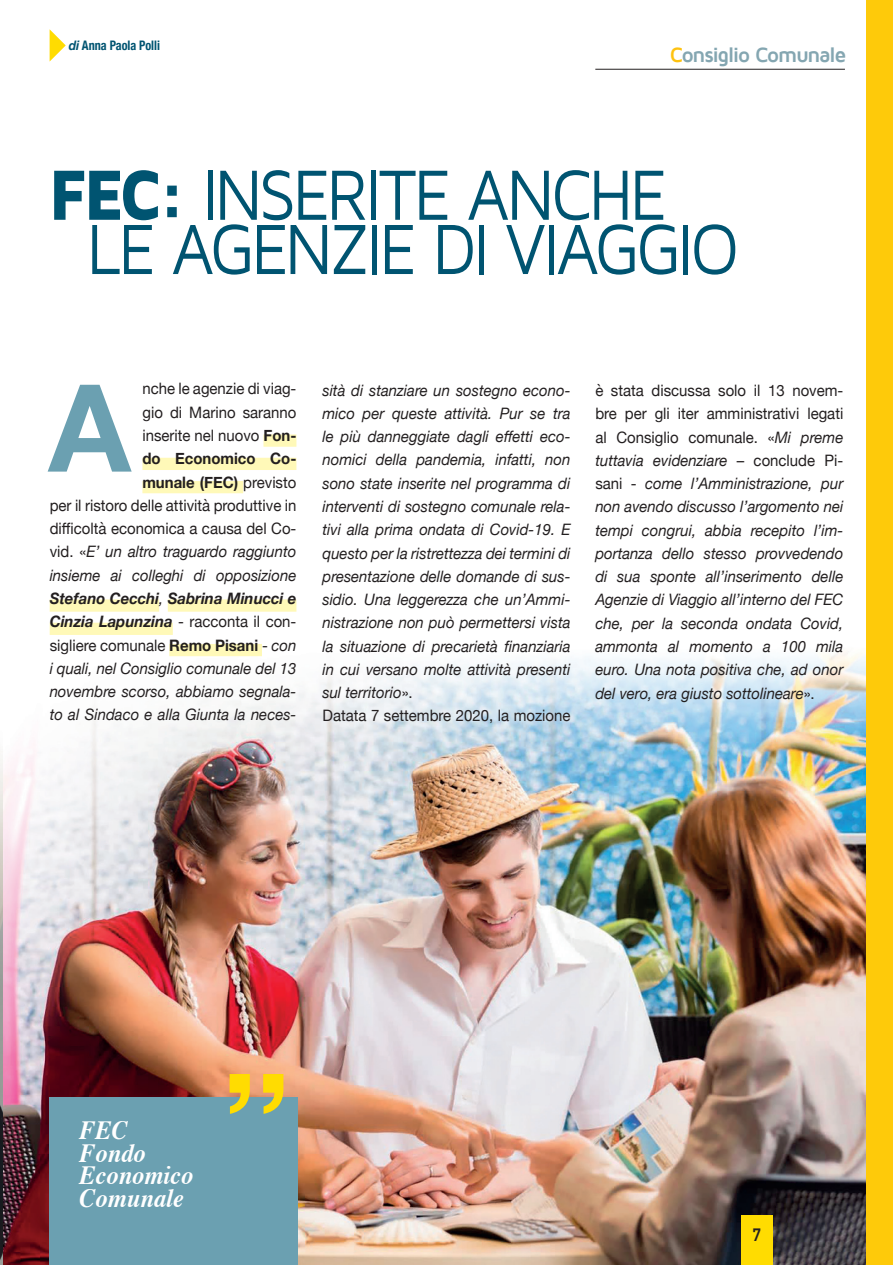
<style>
.page{position:relative;width:893px;height:1265px;background:#fff}
.page>*{position:absolute;margin:0;border:0;box-sizing:border-box;transform-origin:0 0}
.t1{font:700 145.25px "Helvetica";color:#ffdc01}
.t2{font:700 121.62px "Helvetica Neue";color:#6ba0b1}
.t3{font:73.5px/54.2px "Maven Pro";letter-spacing:-.05em;color:#005471;scale:.9 1}
.t4{font:italic 700 26.25px/22.8px "Times";color:#fff;scale:.93 1}
.t5{font:700 21.18px "Maven Pro";letter-spacing:-.065em;color:#84a6b1}
.t6{font:700 17.5px "DIN Alternate";color:#231f20}
.t7{font:italic 15.75px/23.3px "Helvetica Neue";color:#231f20;scale:.95 1}
.t8{font:15.75px/23.3px "Helvetica Neue";color:#231f20;text-align:right;scale:.95 1}
.t9{font:700 condensed 13.12px "Helvetica Neue";color:#005471;scale:.93 1}
.s1{font-style:italic;font-stretch:normal}
.s2{color:#fec210}
.s3{font-weight:900}
.s4{font-weight:700}
.s5{font-style:italic}
.s6{font-weight:700;font-style:italic}
.s7{font-style:normal}
</style>
<div class="page">
<img style="left:2px;top:625px;width:865px;height:640px">
<img style="left:0;top:758px;width:2px;height:507px">
<div style="left:741px;top:1215px;width:31px;height:50px;background:#ffdc01"></div>
<svg style="left:50px;top:29px;width:16px;height:32px"></svg>
<hr style="left:595px;top:69px;width:250px;height:1px;background:#231f20">
<div style="left:867px;top:0;width:26px;height:1265px;background:#feca0a"></div>
<div style="left:263px;top:434px;width:33px;height:13px;background:#fff9b8"></div>
<div style="left:142px;top:458px;width:154px;height:12px;background:#fff9b8"></div>
<div style="left:142px;top:481px;width:101px;height:12px;background:#fff9b8"></div>
<div style="left:50px;top:599px;width:109px;height:13px;background:#fff9b8"></div>
<div style="left:168px;top:599px;width:128px;height:13px;background:#fff9b8"></div>
<div style="left:50px;top:623px;width:123px;height:12px;background:#fff9b8"></div>
<div style="left:169px;top:644px;width:93px;height:12px;background:#fff9b8"></div>
<div style="left:50px;top:1098px;width:248px;height:167px;background:#6ba0b1"></div>
<p class="t9" style="left:69px;top:34px;width:100px"><span class="s1">di</span> Anna Paola Polli</p>
<h3 class="t5" style="left:670px;top:43px;width:178px"><span class="s2">C</span>onsiglio Comunale</h3>
<h3 class="t3" style="left:87px;top:169px;width:727px;text-indent:-38px"><span class="s3">FEC:</span> INSERITE ANCHE<br>LE AGENZIE DI VIAGGIO</h3>
<p class="t8" style="left:50px;top:378px;width:261px">nche le agenzie di viag-<br>gio di Marino saranno<br>inserite nel nuovo <span class="s4">Fon-<br>do Economico Co-<br>munale (FEC)</span> previsto<br>per il ristoro delle attività produttive in difficoltà economica a causa del Co&shy;vid. «<span class="s5">E’ un altro traguardo raggiunto insieme ai colleghi di opposizione<br></span><span class="s6">Stefano Cecchi</span><span class="s5">,</span> <span class="s6">Sabrina Minucci e<br>Cinzia Lapunzina</span> - racconta il con&shy;sigliere comunale <span class="s4">Remo Pisani</span> - <span class="s5">con i quali, nel Consiglio comunale del 13 novembre scorso, abbiamo segnala&shy;to al Sindaco e alla Giunta la neces-</span></p>
<h2 class="t2" style="left:48px;top:333px;width:84px">A</h2>
<p class="t7" style="left:322px;top:379px;width:263px">sità di stanziare un sostegno econo&shy;mico per queste attività. Pur se tra le più danneggiate dagli effetti eco&shy;nomici della pandemia, infatti, non sono state inserite nel programma di interventi di sostegno comunale rela&shy;tivi alla prima ondata di Covid-19. E questo per la ristrettezza dei termini di presentazione delle domande di sus&shy;sidio. Una leggerezza che un’Ammi&shy;nistrazione non può permettersi vista la situazione di precarietà finanziaria in cui versano molte attività presenti sul territorio<span class="s7">».<br>Datata 7 settembre 2020, la mozione</span></p>
<p class="t7" style="left:595px;top:380px;width:263px;text-align:justify"><span class="s7">è stata discussa solo il 13 novem&shy;bre per gli iter amministrativi legati al Consiglio comunale. «</span>Mi preme tuttavia evidenziare <span class="s7">– conclude Pi&shy;sani -</span> come l’Amministrazione, pur non avendo discusso l’argomento nei tempi congrui, abbia recepito l’im&shy;portanza dello stesso provvedendo di sua sponte all’inserimento delle Agenzie di Viaggio all’interno del FEC che, per la seconda ondata Covid, ammonta al momento a 100 mila euro. Una nota positiva che, ad onor del vero, era giusto sottolineare<span class="s7">».</span></p>
<h3 class="t4" style="left:79px;top:1116px;width:124px">FEC<br>Fondo<br>Economico<br>Comunale</h3>
<h1 class="t1" style="left:293px;top:1177px;width:74px;rotate:-180deg">“</h1>
<p class="t6" style="left:752px;top:1222px;width:10px">7</p>
</div>
